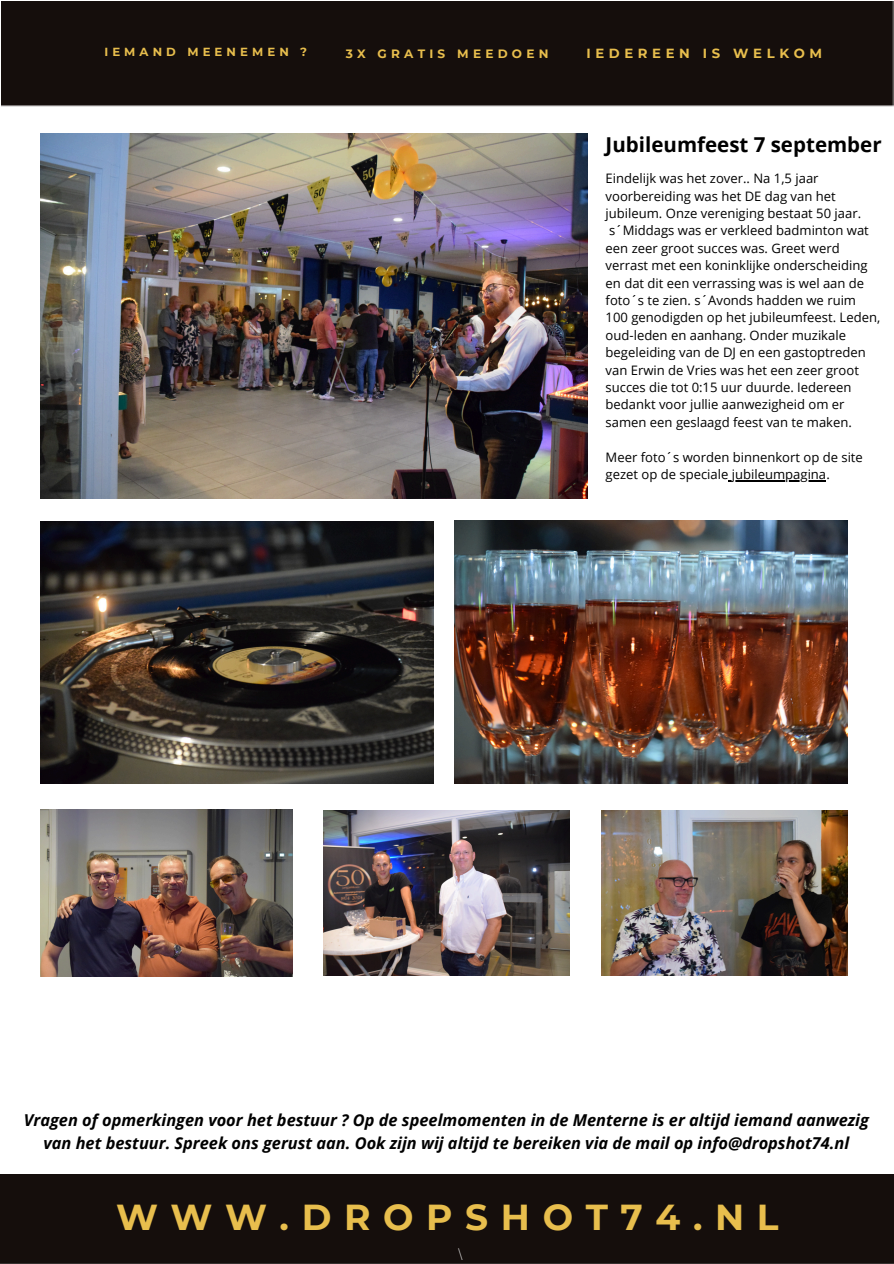
<style>
.page{position:relative;width:894px;height:1264px;background:#fff}
.page>*{position:absolute;margin:0;border:0;box-sizing:border-box;transform-origin:0 0}
.t1{font:700 36px "Montserrat";letter-spacing:.35em;color:#e8be4d}
.t2{font:700 20.55px "Open Sans";color:#000}
.t3{font:italic 700 16.35px/22.5px "Open Sans";color:#000;text-align:center}
.t4{font:italic 16.35px "Playfair Display";color:#fff}
.t5{font:700 13.2px "Montserrat";letter-spacing:.35em;color:#e8be4d}
.t6{font:13.05px/17.4px "Open Sans";color:#000}
.t7{font:700 12.15px "Montserrat";letter-spacing:.35em;color:#e8be4d}
.t8{font:700 11.7px "Montserrat";letter-spacing:.35em;color:#e8be4d}
</style>
<div class="page">
<img style="left:1px;top:106px;width:890px;height:871px">
<div style="left:1px;top:1px;width:891px;height:105px;background:#150e0c"></div>
<div style="left:0;top:1174px;width:893px;height:89px;background:#150e0c"></div>
<img style="left:454px;top:521px;width:393px;height:262px">
<img style="left:40px;top:521px;width:393px;height:262px">
<img style="left:40px;top:133px;width:547px;height:365px">
<img style="left:40px;top:809px;width:252px;height:167px">
<img style="left:601px;top:811px;width:246px;height:164px">
<img style="left:323px;top:811px;width:246px;height:164px">
<hr style="left:728px;top:480px;width:98px;height:1px;background:#000">
<p class="t8" style="left:104px;top:44px;width:204px">IEMAND MEENEMEN ?</p>
<p class="t7" style="left:345px;top:46px;width:204px">3X GRATIS MEEDOEN</p>
<p class="t5" style="left:586px;top:45px;width:237px">IEDEREEN IS WELKOM</p>
<h4 class="t2" style="left:605px;top:130px;width:277px">Jubileumfeest 7 september</h4>
<h3 class="t6" style="left:605px;top:169px;width:276px">Eindelijk was het zover.. Na 1,5 jaar voorbereiding was het DE dag van het jubileum. Onze vereniging bestaat 50 jaar. s´Middags was er verkleed badminton wat een zeer groot succes was. Greet werd verrast met een koninklijke onderscheiding en dat dit een verrassing was is wel aan de foto´s te zien. s´Avonds hadden we ruim 100 genodigden op het jubileumfeest. Leden, oud-leden en aanhang. Onder muzikale begeleiding van de DJ en een gastoptreden van Erwin de Vries was het een zeer groot succes die tot 0:15 uur duurde. Iedereen bedankt voor jullie aanwezigheid om er samen een geslaagd feest van te maken.</h3>
<p class="t6" style="left:605px;top:448px;width:259px">Meer foto´s worden binnenkort op de site gezet op de speciale jubileumpagina.</p>
<h4 class="t3" style="left:24px;top:1108px;width:846px">Vragen of opmerkingen voor het bestuur ? Op de speelmomenten in de Menterne is er altijd iemand aanwezig van het bestuur. Spreek ons gerust aan. Ook zijn wij altijd te bereiken via de mail op info@dropshot74.nl</h4>
<p class="t1" style="left:116px;top:1195px;width:664px">WWW.DROPSHOT74.NL</p>
<p class="t4" style="left:456px;top:1242px;width:10px">\</p>
</div>
